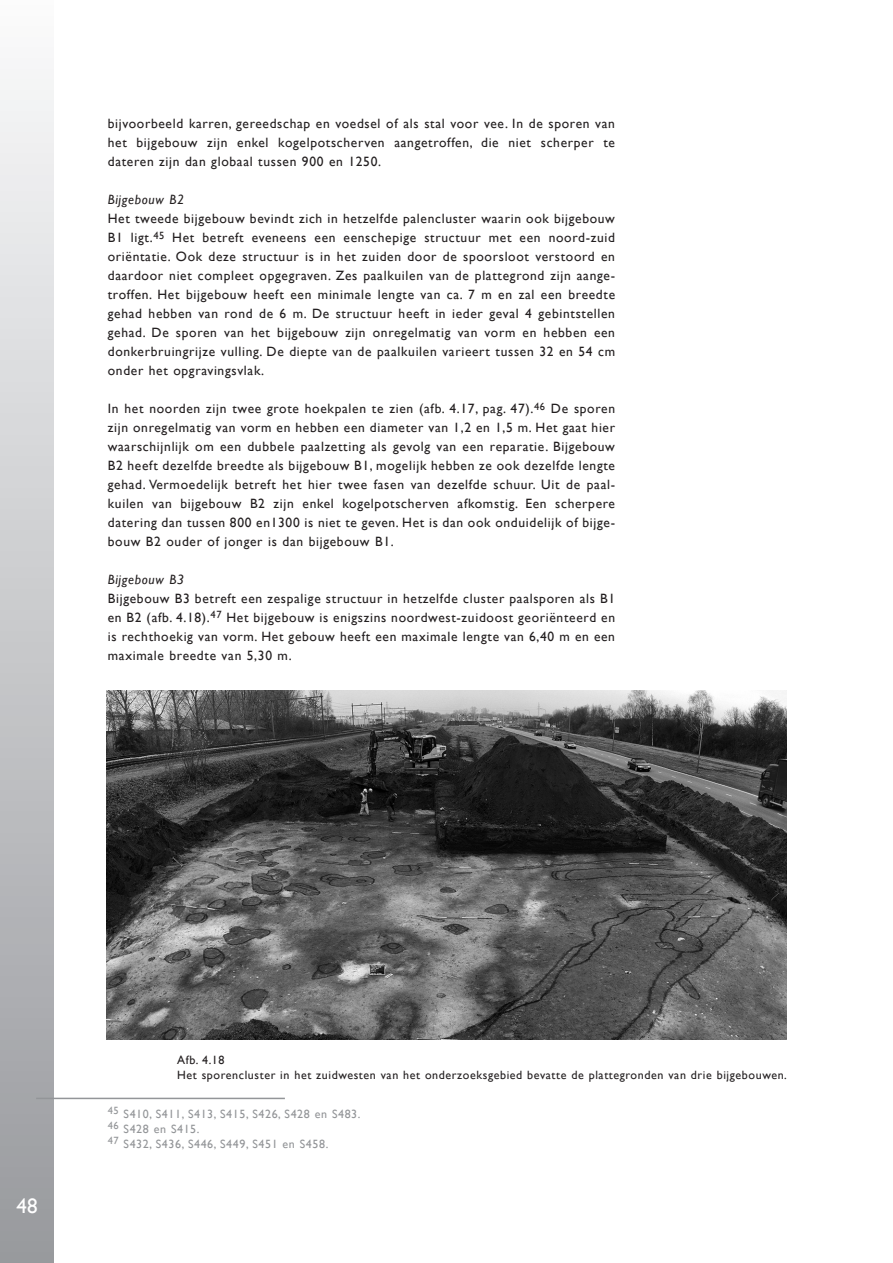
<style>
.page{position:relative;width:893px;height:1263px;background:#fff}
.page>*{position:absolute;margin:0;border:0;box-sizing:border-box;transform-origin:0 0}
.t1{font:21px "Gill Sans";color:#fff}
.t2{font:13.5px/19px "Gill Sans";letter-spacing:.05em;color:#231f20;text-align:justify}
.t3{font:12px/15px "Gill Sans";letter-spacing:.05em;color:#231f20}
.t4{font:12px/15px "Gill Sans";letter-spacing:.05em;color:#939598}
.s1{font-style:italic}
</style>
<div class="page">
<div style="left:0;top:0;width:53px;height:1263px;background:linear-gradient(to bottom,#fafafb,#97999d)"></div>
<hr style="left:36px;top:1098px;width:249px;height:1px;background:#939598">
<img style="left:106px;top:691px;width:680px;height:348px">
<p class="t2" style="left:108px;top:114px;width:509px">bijvoorbeeld karren, gereedschap en voedsel of als stal voor vee. In de sporen van het bijgebouw zijn enkel kogelpotscherven aangetroffen, die niet scherper te dateren zijn dan globaal tussen 900 en 1250.</p>
<p class="t2" style="left:108px;top:190px;width:509px;text-align:left"><span class="s1">Bijgebouw B2<br></span>Het tweede bijgebouw bevindt zich in hetzelfde palencluster waarin ook bijgebouw B1 ligt.<sup>45</sup> Het betreft eveneens een eenschepige structuur met een noord-zuid oriëntatie. Ook deze structuur is in het zuiden door de spoorsloot verstoord en daardoor niet compleet opgegraven. Zes paalkuilen van de plattegrond zijn aange&shy;troffen. Het bijgebouw heeft een minimale lengte van ca. 7 m en zal een breedte gehad hebben van rond de 6 m. De structuur heeft in ieder geval 4 gebintstellen gehad. De sporen van het bijgebouw zijn onregelmatig van vorm en hebben een donkerbruingrijze vulling. De diepte van de paalkuilen varieert tussen 32 en 54 cm onder het opgravingsvlak.</p>
<p class="t2" style="left:108px;top:399px;width:509px">In het noorden zijn twee grote hoekpalen te zien (afb. 4.17, pag. 47).<sup>46</sup> De sporen zijn onregelmatig van vorm en hebben een diameter van 1,2 en 1,5 m. Het gaat hier waarschijnlijk om een dubbele paalzetting als gevolg van een reparatie. Bijgebouw B2 heeft dezelfde breedte als bijgebouw B1, mogelijk hebben ze ook dezelfde lengte gehad. Vermoedelijk betreft het hier twee fasen van dezelfde schuur. Uit de paal&shy;kuilen van bijgebouw B2 zijn enkel kogelpotscherven afkomstig. Een scherpere datering dan tussen 800 en1300 is niet te geven. Het is dan ook onduidelijk of bijge&shy;bouw B2 ouder of jonger is dan bijgebouw B1.</p>
<p class="t2" style="left:108px;top:570px;width:509px;text-align:left"><span class="s1">Bijgebouw B3<br></span>Bijgebouw B3 betreft een zespalige structuur in hetzelfde cluster paalsporen als B1 en B2 (afb. 4.18).<sup>47</sup> Het bijgebouw is enigszins noordwest-zuidoost georiënteerd en is rechthoekig van vorm. Het gebouw heeft een maximale lengte van 6,40 m en een maximale breedte van 5,30 m.</p>
<p class="t1" style="left:16px;top:1193px;width:22px">48</p>
<p class="t3" style="left:177px;top:1053px;width:611px">Afb. 4.18<br>Het sporencluster in het zuidwesten van het onderzoeksgebied bevatte de plattegronden van drie bijgebouwen.</p>
<p class="t4" style="left:108px;top:1106px;width:254px"><sup>45</sup> S410, S411, S413, S415, S426, S428 en S483.<br><sup>46</sup> S428 en S415.<br><sup>47</sup> S432, S436, S446, S449, S451 en S458.</p>
</div>
